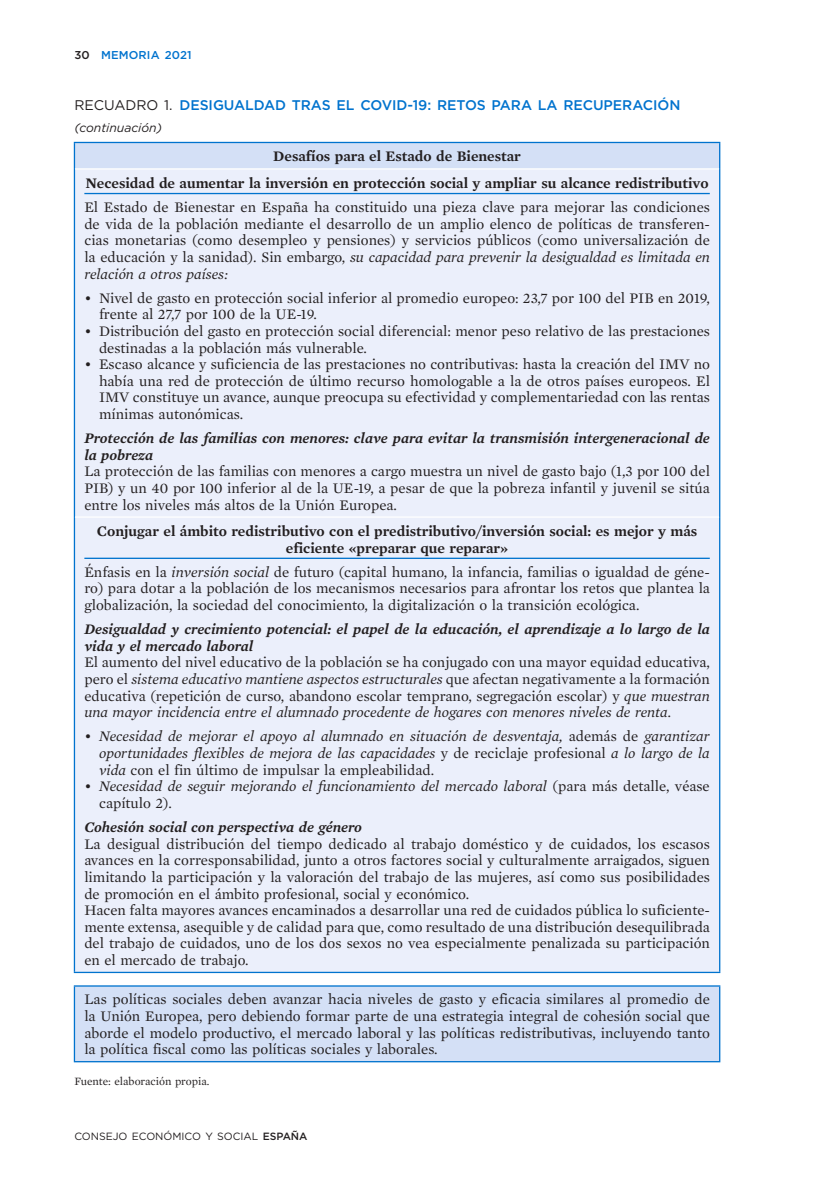
<style>
.page{position:relative;width:819px;height:1191px;background:#fff}
.page>*{position:absolute;margin:0;border:0;box-sizing:border-box;transform-origin:0 0}
.t1{font:14.88px/16.6px "Mercury Text G1";color:#231f20;text-align:justify}
.t2{font:italic 14.88px/16.6px "Mercury Text G1";color:#231f20;text-align:justify}
.t3{font:italic 600 14.88px/16.6px "Mercury Text G1";color:#231f20}
.t4{font:600 14.88px/26.4px "Mercury Text G1";color:#231f20;text-align:center}
.t5{font:500 14px "Gotham";letter-spacing:-.005em;color:#0073ce}
.t6{font:italic 12.25px "Gotham";letter-spacing:-.005em;color:#231f20}
.t7{font:11.38px "Mercury Text G1";color:#231f20}
.t8{font:500 11.38px "Gotham";letter-spacing:.01em;color:#0073ce}
.t9{font:10.5px "Gotham";letter-spacing:-.005em;color:#231f20}
.s1{color:#231f20}
.s2{font-weight:400;color:#231f20}
.s3{font-style:italic}
.s4{font-style:normal}
.s5{font-weight:500}
</style>
<div class="page">
<div style="left:74px;top:142px;width:645px;height:27px;background:#d4e0f6"></div>
<div style="left:75px;top:170px;width:644px;height:801px;background:#ebeffb"></div>
<hr style="left:74px;top:142px;width:646px;height:1px;background:#0073ce">
<svg style="left:74px;top:143px;width:1px;height:26px"></svg>
<svg style="left:719px;top:143px;width:1px;height:26px"></svg>
<hr style="left:74px;top:169px;width:1px;height:348px;background:#0073ce">
<hr style="left:719px;top:169px;width:1px;height:348px;background:#0073ce">
<hr style="left:74px;top:517px;width:1px;height:454px;background:#0073ce">
<hr style="left:719px;top:517px;width:1px;height:454px;background:#0073ce">
<hr style="left:74px;top:971px;width:646px;height:2px;background:#0073ce">
<hr style="left:75px;top:168px;width:644px;height:2px;background:#fff">
<hr style="left:75px;top:516px;width:644px;height:2px;background:#fff">
<hr style="left:84px;top:193px;width:625px;height:1px;background:#0073ce">
<hr style="left:84px;top:557px;width:625px;height:2px;background:#0073ce">
<div style="left:74px;top:986px;width:645px;height:75px;background:#d4e0f6"></div>
<hr style="left:74px;top:985px;width:646px;height:1px;background:#0073ce">
<hr style="left:74px;top:986px;width:1px;height:75px;background:#0073ce">
<hr style="left:719px;top:986px;width:1px;height:75px;background:#0073ce">
<hr style="left:74px;top:1061px;width:646px;height:1px;background:#0073ce">
<p class="t8" style="left:74px;top:47px;width:119px"><span class="s1">30</span> MEMORIA 2021</p>
<p class="t5" style="left:74px;top:96px;width:607px"><span class="s2">RECUADRO 1.</span> DESIGUALDAD TRAS EL COVID-19: RETOS PARA LA RECUPERACIÓN</p>
<p class="t6" style="left:74px;top:120px;width:89px">(continuación)</p>
<p class="t4" style="left:86px;top:143px;width:624px">Desafíos para el Estado de Bienestar<br>Necesidad de aumentar la inversión en protección social y ampliar su alcance redistributivo</p>
<p class="t1" style="left:84px;top:199px;width:627px">El Estado de Bienestar en España ha constituido una pieza clave para mejorar las condiciones de vida de la población mediante el desarrollo de un amplio elenco de políticas de transferen&shy;cias monetarias (como desempleo y pensiones) y servicios públicos (como universalización de la educación y la sanidad). Sin embargo, <span class="s3">su capacidad para prevenir la desigualdad es limitada en relación a otros países:</span></p>
<p class="t1" style="left:99px;top:289px;width:612px;text-indent:-15px">• Nivel de gasto en protección social inferior al promedio europeo: 23,7 por 100 del PIB en 2019, frente al 27,7 por 100 de la UE-19.</p>
<p class="t1" style="left:99px;top:323px;width:612px;text-indent:-15px">• Distribución del gasto en protección social diferencial: menor peso relativo de las prestaciones destinadas a la población más vulnerable.</p>
<p class="t1" style="left:99px;top:356px;width:612px;text-indent:-15px">• Escaso alcance y suficiencia de las prestaciones no contributivas: hasta la creación del IMV no había una red de protección de último recurso homologable a la de otros países europeos. El IMV constituye un avance, aunque preocupa su efectividad y complementariedad con las rentas mínimas autonómicas.</p>
<p class="t3" style="left:84px;top:430px;width:627px">Protección de las familias con menores: clave para evitar la transmisión intergeneracional de la pobreza</p>
<p class="t1" style="left:84px;top:463px;width:627px">La protección de las familias con menores a cargo muestra un nivel de gasto bajo (1,3 por 100 del PIB) y un 40 por 100 inferior al de la UE-19, a pesar de que la pobreza infantil y juvenil se sitúa entre los niveles más altos de la Unión Europea.</p>
<p class="t4" style="left:97px;top:523px;width:602px;line-height:16.6px">Conjugar el ámbito redistributivo con el predistributivo/inversión social: es mejor y más eficiente «preparar que reparar»</p>
<p class="t1" style="left:84px;top:563px;width:627px">Énfasis en la <span class="s3">inversión social</span> de futuro (capital humano, la infancia, familias o igualdad de géne&shy;ro) para dotar a la población de los mecanismos necesarios para afrontar los retos que plantea la globalización, la sociedad del conocimiento, la digitalización o la transición ecológica.</p>
<p class="t3" style="left:84px;top:621px;width:627px">Desigualdad y crecimiento potencial: el papel de la educación, el aprendizaje a lo largo de la vida y el mercado laboral</p>
<p class="t1" style="left:84px;top:654px;width:627px">El aumento del nivel educativo de la población se ha conjugado con una mayor equidad educativa, pero el <span class="s3">sistema educativo mantiene aspectos estructurales</span> que afectan negativamente a la formación educativa (repetición de curso, abandono escolar temprano, segregación escolar) y <span class="s3">que muestran una mayor incidencia entre el alumnado procedente de hogares con menores niveles de renta.</span></p>
<p class="t2" style="left:99px;top:728px;width:612px;text-indent:-15px"><span class="s4">•</span> Necesidad de mejorar el apoyo al alumnado en situación de desventaja, <span class="s4">además de</span> garantizar oportunidades flexibles de mejora de las capacidades <span class="s4">y de reciclaje profesional</span> a lo largo de la vida <span class="s4">con el fin último de impulsar la empleabilidad.</span></p>
<p class="t2" style="left:99px;top:778px;width:612px;text-indent:-15px"><span class="s4">•</span> Necesidad de seguir mejorando el funcionamiento del mercado laboral <span class="s4">(para más detalle, véase capítulo 2).</span></p>
<p class="t3" style="left:84px;top:818px;width:279px">Cohesión social con perspectiva de género</p>
<p class="t1" style="left:84px;top:835px;width:627px;text-align:left">La desigual distribución del tiempo dedicado al trabajo doméstico y de cuidados, los escasos avances en la corresponsabilidad, junto a otros factores social y culturalmente arraigados, siguen limitando la participación y la valoración del trabajo de las mujeres, así como sus posibilidades de promoción en el ámbito profesional, social y económico.<br>Hacen falta mayores avances encaminados a desarrollar una red de cuidados pública lo suficiente&shy;mente extensa, asequible y de calidad para que, como resultado de una distribución desequilibrada del trabajo de cuidados, uno de los dos sexos no vea especialmente penalizada su participación en el mercado de trabajo.</p>
<p class="t1" style="left:84px;top:991px;width:627px">Las políticas sociales deben avanzar hacia niveles de gasto y eficacia similares al promedio de la Unión Europea, pero debiendo formar parte de una estrategia integral de cohesión social que aborde el modelo productivo, el mercado laboral y las políticas redistributivas, incluyendo tanto la política fiscal como las políticas sociales y laborales.</p>
<p class="t7" style="left:74px;top:1074px;width:136px">Fuente: elaboración propia.</p>
<p class="t9" style="left:74px;top:1129px;width:234px">CONSEJO ECONÓMICO Y SOCIAL <span class="s5">ESPAÑA</span></p>
</div>
